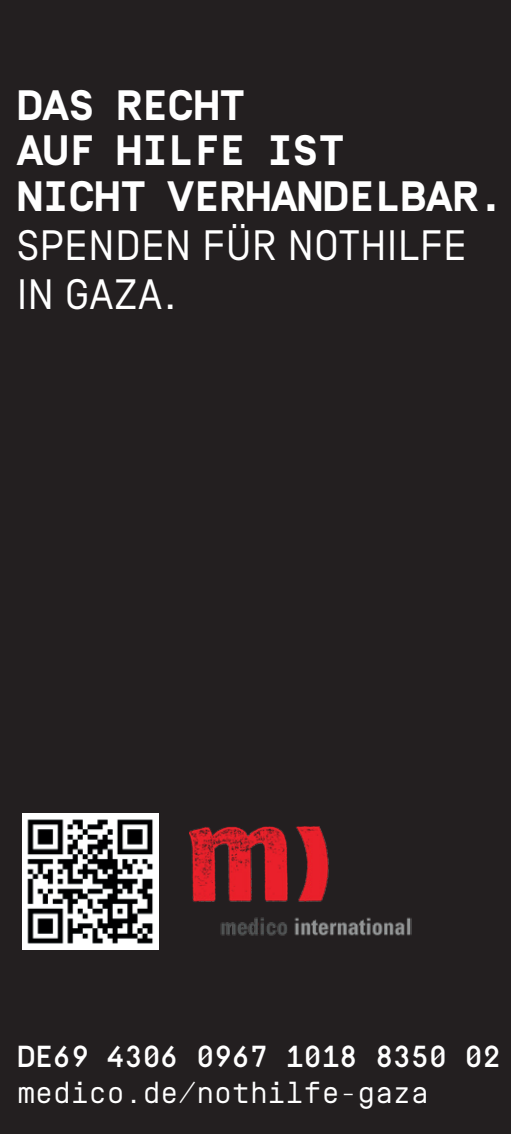
<style>
.page{position:relative;width:511px;height:1134px;background:#fff}
.page>*{position:absolute;margin:0;border:0;box-sizing:border-box;transform-origin:0 0}
.t1{font:700 42.4px/45.6px "Simplon BP Mono";color:#fff}
.t2{font:42.4px/49.2px "Simplon BP Regular";letter-spacing:.02em;color:#fff}
.t3{font:30.4px "Simplon BP Mono";letter-spacing:-.02em;color:#fff}
.t4{font:500 30.4px "Simplon BP Mono";letter-spacing:-.02em;color:#fff}
</style>
<div class="page">
<div style="left:0;top:0;width:510px;height:1134px;background:#231f20"></div>
<img style="left:189px;top:826px;width:222px;height:110px">
<img style="left:23px;top:814px;width:136px;height:136px">
<p class="t1" style="left:17px;top:80px;width:488px">DAS RECHT<br>AUF HILFE IST<br>NICHT VERHANDELBAR.</p>
<p class="t2" style="left:17px;top:221px;width:450px">SPENDEN FÜR NOTHILFE<br>IN GAZA.</p>
<p class="t4" style="left:17px;top:1036px;width:485px">DE69 4306 0967 1018 8350 02</p>
<p class="t3" style="left:17px;top:1073px;width:413px">medico.de/nothilfe-gaza</p>
</div>
